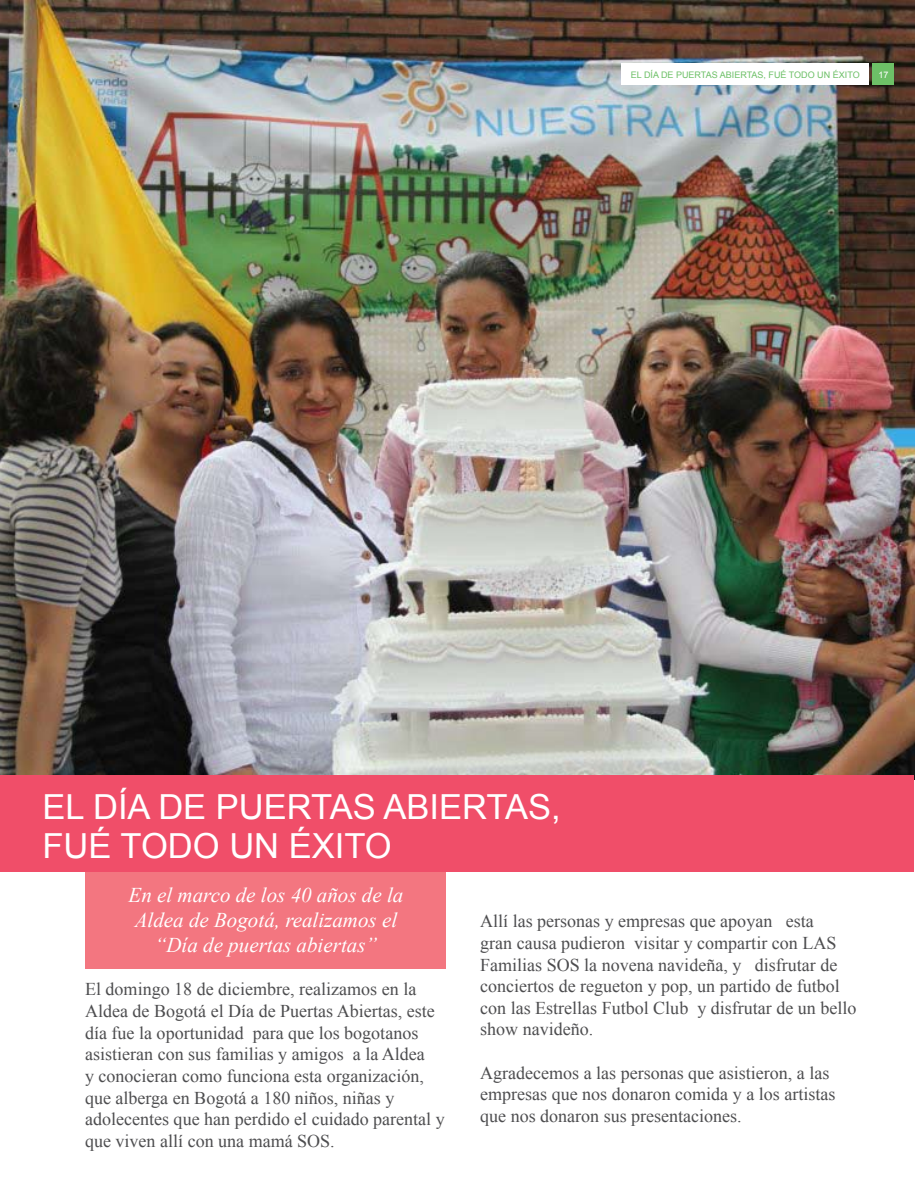
<style>
.page{position:relative;width:915px;height:1191px;background:#fff}
.page>*{position:absolute;margin:0;border:0;box-sizing:border-box;transform-origin:0 0}
.t1{font:34.5px/39px "Arial";color:#fff}
.t2{font:italic 21px/25.2px "Times New Roman";color:#fff;text-align:center}
.t3{font:18px/21.6px "Times New Roman";color:#4d4d4f}
.t4{font:9px "Arial";color:#6dc067}
.t5{font:9px "Arial";color:#fff}
</style>
<div class="page">
<div style="left:86px;top:872px;width:360px;height:97px;background:#f37680"></div>
<img style="left:0;top:0;width:914px;height:780px">
<div style="left:621px;top:64px;width:247px;height:21px;background:#fff"></div>
<div style="left:872px;top:64px;width:21px;height:21px;background:#6dc067"></div>
<div style="left:0;top:775px;width:913px;height:97px;background:#f04e69"></div>
<p class="t4" style="left:630px;top:69px;width:230px">EL DÍA DE PUERTAS ABIERTAS, FUÉ TODO UN ÉXITO</p>
<p class="t5" style="left:878px;top:69px;width:12px">17</p>
<h1 class="t1" style="left:43px;top:787px;width:519px">EL DÍA DE PUERTAS ABIERTAS,<br>FUÉ TODO UN ÉXITO</h1>
<p class="t2" style="left:128px;top:882px;width:276px">En el marco de los 40 años de la<br>Aldea de Bogotá, realizamos el “Día de puertas abiertas”</p>
<p class="t3" style="left:85px;top:978px;width:361px">El domingo 18 de diciembre, realizamos en la Aldea de Bogotá el Día de Puertas Abiertas, este día fue la oportunidad para que los bogotanos asistieran con sus familias y amigos a la Aldea<br>y conocieran como funciona esta organización, que alberga en Bogotá a 180 niños, niñas y adolecentes que han perdido el cuidado parental y que viven allí con una mamá SOS.</p>
<p class="t3" style="left:480px;top:910px;width:377px">Allí las personas y empresas que apoyan esta<br>gran causa pudieron visitar y compartir con LAS Familias SOS la novena navideña, y disfrutar de conciertos de regueton y pop, un partido de futbol con las Estrellas Futbol Club y disfrutar de un bello show navideño.</p>
<p class="t3" style="left:480px;top:1061px;width:356px">Agradecemos a las personas que asistieron, a las empresas que nos donaron comida y a los artistas que nos donaron sus presentaciones.</p>
</div>
